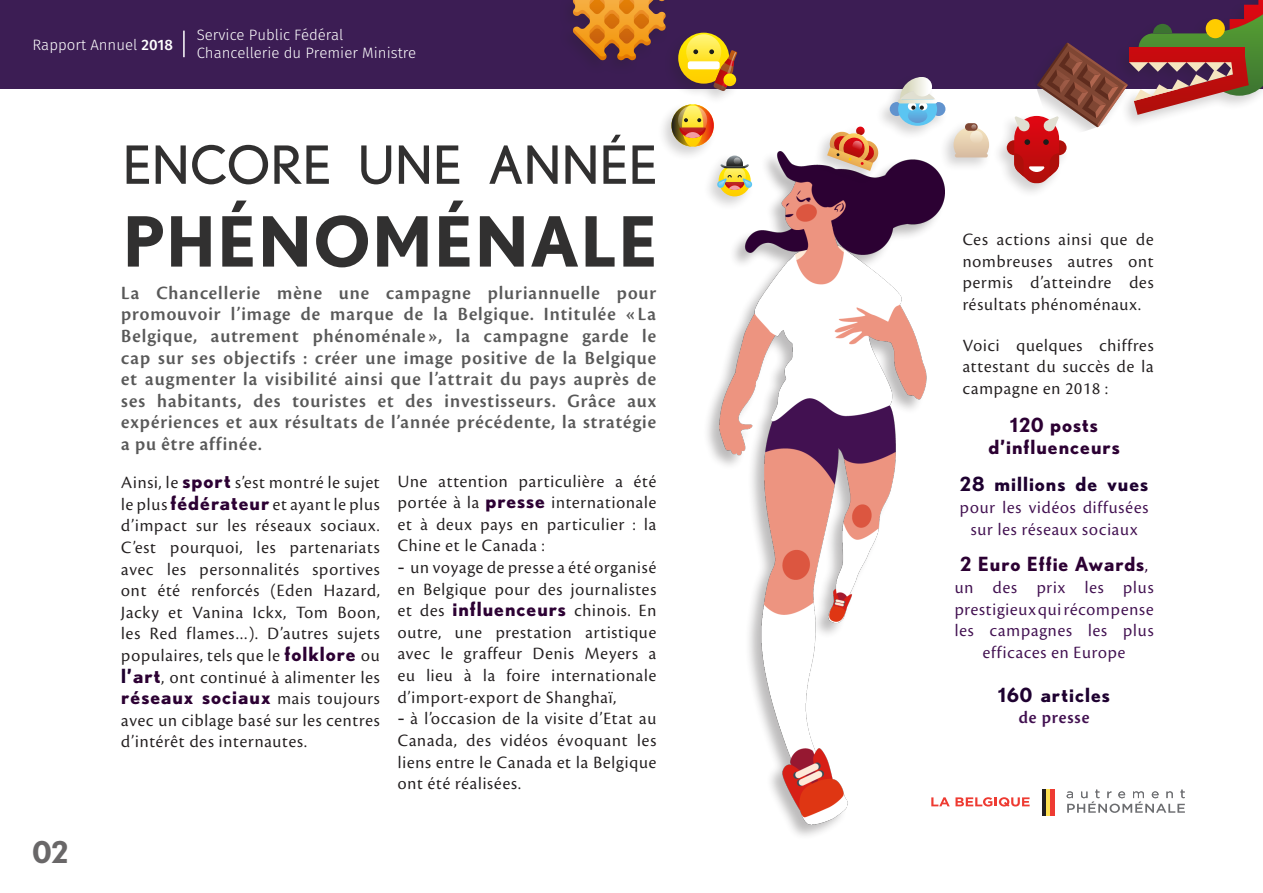
<style>
.page{position:relative;width:1263px;height:893px;background:#fff}
.page>*{position:absolute;margin:0;border:0;box-sizing:border-box;transform-origin:0 0}
.Encore_une_année{font:700 69px "Nobel";letter-spacing:.02em;color:#313030}
.Encore_une_année-2{font:52.5px "Nobel";color:#313030}
.t1{font:700 30px "Nobel";color:#696768}
.Chapeau_2{font:19.5px/21.6px "Cronos Pro Semibold Disp";letter-spacing:.05em;color:#595959;text-align:justify}
.Phéno_Texte_1{font:700 19.5px "Nobel";letter-spacing:.05em;color:#2c0133}
.t2{font:700 19.5px "Nobel";letter-spacing:.05em;color:#1e0130}
.Paragraphe_4{font:700 19.5px "Nobel";letter-spacing:.05em;color:#2c0133}
.Phéno_Texte_1-2{font:18px/21.6px "Cronos Pro Disp";letter-spacing:.05em;color:#231f20;text-align:justify}
.t3{font:18px/21.6px "Cronos Pro Disp";letter-spacing:.05em;color:#421151;text-align:center}
.Paragraphe_2{font:18px/21.6px "Cronos Pro Disp";letter-spacing:.05em;color:#231f20;text-align:justify}
.Paragraphe_3{font:18px/21.6px "Cronos Pro Disp";letter-spacing:.05em;color:#231f20;text-align:justify}
.t4{font:18px "Cronos Pro Semibold Disp";letter-spacing:.05em;color:#421151}
.t5{font:300 15px/18px "Fira Sans";color:#fff}
.s1{font-weight:500}
.s2{font-family:"Nobel";font-weight:700;font-size:19.5px;color:#2c0133}
.s3{font-family:"Nobel";font-weight:700;font-size:19.5px;color:#1e0130}
.s4{font-family:"Cronos Pro Disp";font-weight:400;font-size:18px;color:#231f20}
.s5{font-family:"Georgia"}
.s6{font-family:"Cronos Pro Disp";font-weight:400;font-size:18px}
</style>
<div class="page">
<div style="left:0;top:0;width:1263px;height:88px;background:#3c1d54"></div>
<hr style="left:183px;top:31px;width:2px;height:26px;background:#fff">
<div style="left:703px;top:151px;width:241px;height:690px;background:#231f20;opacity:.3"></div>
<img style="left:720px;top:152px;width:224px;height:672px">
<div style="left:656px;top:101px;width:61px;height:61px;background:#231f20;opacity:.2"></div>
<svg style="left:671px;top:105px;width:43px;height:42px;background:#d49d55"></svg>
<div style="left:663px;top:30px;width:76px;height:75px;background:#231f20;opacity:.2"></div>
<svg style="left:678px;top:33px;width:51px;height:51px"></svg>
<svg style="left:686px;top:34px;width:35px;height:35px"></svg>
<svg style="left:693px;top:49px;width:5px;height:5px"></svg>
<div style="left:688px;top:61px;width:32px;height:8px;background:#fff;border-radius:3px"></div>
<svg style="left:709px;top:49px;width:28px;height:42px"></svg>
<div style="left:992px;top:113px;width:77px;height:85px;background:#231f20;opacity:.2"></div>
<div style="left:1007px;top:140px;width:15px;height:15px;background:#ae0f0a;border-radius:50%"></div>
<div style="left:702px;top:153px;width:53px;height:58px;background:#231f20;opacity:.2"></div>
<svg style="left:719px;top:165px;width:32px;height:31px"></svg>
<svg style="left:724px;top:166px;width:22px;height:21px"></svg>
<svg style="left:717px;top:175px;width:35px;height:15px"></svg>
<svg style="left:720px;top:156px;width:29px;height:12px"></svg>
<div style="left:875px;top:74px;width:73px;height:67px;background:#231f20;opacity:.2"></div>
<div style="left:931px;top:102px;width:14px;height:14px;background:#6193ce;border-radius:50%"></div>
<div style="left:890px;top:102px;width:14px;height:14px;background:#6193ce;border-radius:50%"></div>
<svg style="left:898px;top:92px;width:39px;height:34px"></svg>
<svg style="left:898px;top:77px;width:39px;height:46px"></svg>
<div style="left:912px;top:77px;width:20px;height:19px;background:linear-gradient(to right,#e6e6d1,#f8f7fb);border-radius:10px"></div>
<div style="left:558px;top:0;width:110px;height:75px;background:#3b1d53"></div>
<svg style="left:572px;top:0;width:94px;height:61px"></svg>
<div style="left:813px;top:124px;width:68px;height:61px;background:#231f20;opacity:.2"></div>
<svg style="left:827px;top:127px;width:53px;height:44px"></svg>
<svg style="left:1014px;top:0;width:249px;height:183px"></svg>
<div style="left:938px;top:120px;width:54px;height:53px;background:#231f20;opacity:.2"></div>
<svg style="left:953px;top:124px;width:36px;height:33px"></svg>
<hr style="left:1042px;top:789px;width:4px;height:26px;background:#231f20">
<hr style="left:1046px;top:789px;width:4px;height:26px;background:#ffe152">
<hr style="left:1050px;top:789px;width:4px;height:26px;background:#ee3b32">
<svg style="left:931px;top:797px;width:98px;height:10px"></svg>
<svg style="left:1067px;top:790px;width:118px;height:23px"></svg>
<p class="t5" style="left:33px;top:35px;width:142px">Rapport Annuel <span class="s1">2018</span></p>
<p class="t5" style="left:197px;top:25px;width:221px">Service Public Fédéral<br>Chancellerie du Premier Ministre</p>
<h2 class="Encore_une_année-2" style="left:123px;top:135px;width:536px">ENCORE UNE ANNÉE</h2>
<h2 class="Encore_une_année" style="left:123px;top:201px;width:536px">PHÉNOMÉNALE</h2>
<p class="Chapeau_2" style="left:121px;top:282px;width:536px">La Chancellerie mène une campagne pluriannuelle pour promouvoir l’image de marque de la Belgique. Intitulée «La Belgique, autrement phénoménale», la campagne garde le cap sur ses objectifs : créer une image positive de la Belgique et augmenter la visibilité ainsi que l’attrait du pays auprès de ses habitants, des touristes et des investisseurs. Grâce aux expériences et aux résultats de l’année précédente, la stratégie a pu être affinée.</p>
<h3 class="t1" style="left:33px;top:834px;width:38px">02</h3>
<p class="Phéno_Texte_1-2" style="left:121px;top:472px;width:260px">Ainsi, le <span class="s2">sport</span> s’est montré le sujet le plus <span class="s2">fédérateur</span> et ayant le plus d’impact sur les réseaux sociaux.<br>C’est pourquoi, les partenariats avec les personnalités sportives ont été renforcés (Eden Hazard, Jacky et Vanina Ickx, Tom Boon, les Red flames…). D’autres sujets populaires, tels que le <span class="s2">folklore</span> ou <span class="s3">l’</span><span class="s2">art</span>, ont continué à alimenter les</p>
<p class="Phéno_Texte_1" style="left:121px;top:686px;width:260px">réseaux sociaux <span class="s4">mais toujours</span></p>
<p class="Phéno_Texte_1-2" style="left:121px;top:709px;width:260px">avec un ciblage basé sur les centres d’intérêt des internautes.</p>
<p class="Phéno_Texte_1-2" style="left:398px;top:470px;width:260px">Une attention particulière a été portée à la <span class="s2">presse</span> internationale et à deux pays en particulier : la Chine et le Canada :</p>
<p class="Phéno_Texte_1-2" style="left:398px;top:557px;width:260px"><span class="s5">-</span> un voyage de presse a été organisé en Belgique pour des journalistes et des <span class="s2">influenceurs</span> chinois. En outre, une prestation artistique avec le graffeur Denis Meyers a eu lieu à la foire internationale d’import-export de Shanghaï,</p>
<p class="Phéno_Texte_1-2" style="left:398px;top:708px;width:260px"><span class="s5">-</span> à l’occasion de la visite d’Etat au Canada, des vidéos évoquant les liens entre le Canada et la Belgique ont été réalisées.</p>
<p class="Paragraphe_2" style="left:963px;top:229px;width:192px">Ces actions ainsi que de nombreuses autres ont permis d’atteindre des résultats phénoménaux.</p>
<p class="Paragraphe_3" style="left:963px;top:334px;width:192px">Voici quelques chiffres attestant du succès de la campagne en 2018 :</p>
<p class="Paragraphe_4" style="left:1010px;top:413px;width:89px">120 posts</p>
<p class="Paragraphe_4" style="left:988px;top:435px;width:133px">d’influenceurs</p>
<p class="t2" style="left:960px;top:473px;width:190px">28 millions de vues</p>
<p class="t3" style="left:960px;top:497px;width:190px">pour les vidéos diffusées sur les réseaux sociaux</p>
<p class="Phéno_Texte_1" style="left:960px;top:553px;width:189px">2 Euro Effie Awards<span class="s6">,</span></p>
<p class="t3" style="left:955px;top:577px;width:200px">un des prix les plus prestigieux qui récompense les campagnes les plus efficaces en Europe</p>
<p class="t2" style="left:998px;top:683px;width:113px">160 articles</p>
<p class="t4" style="left:1019px;top:707px;width:72px">de presse</p>
</div>
